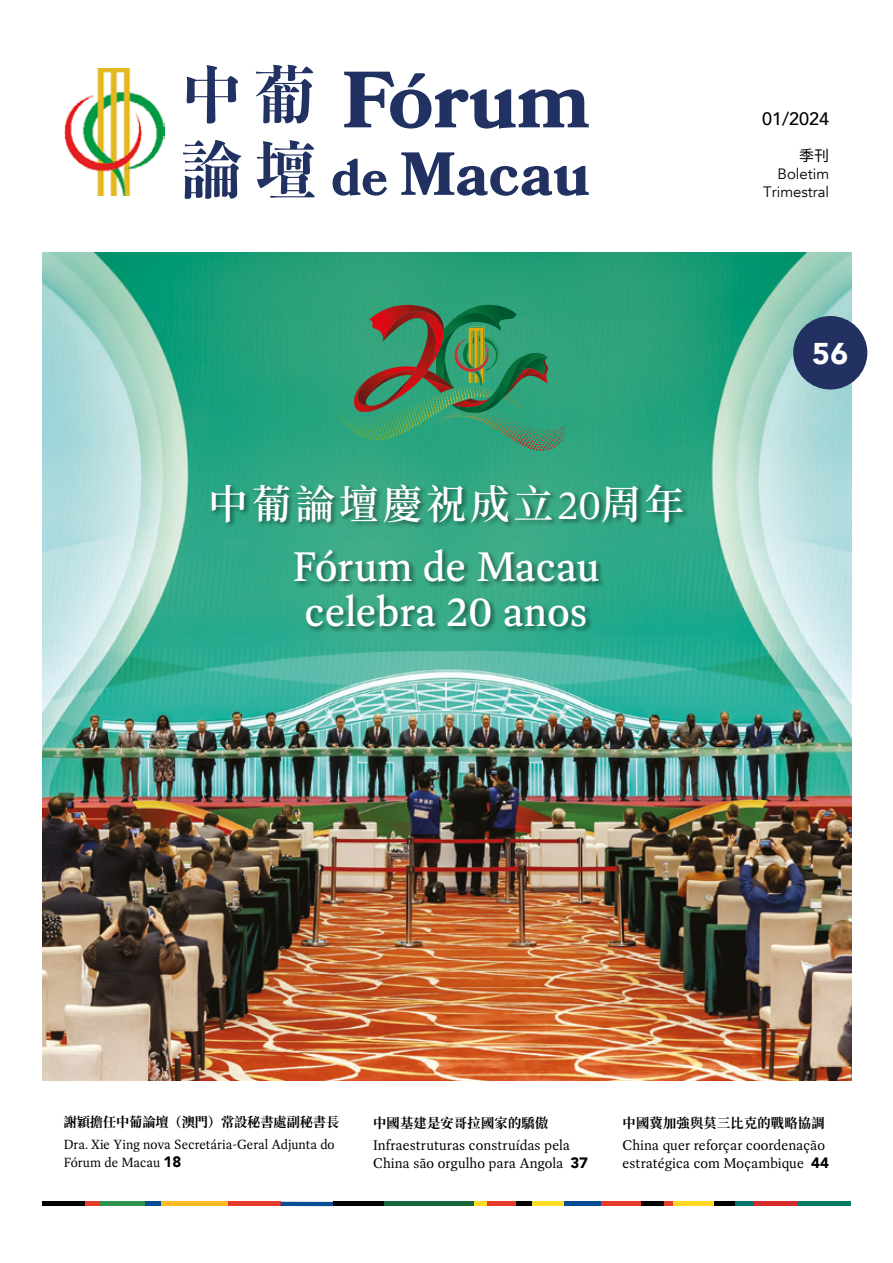
<style>
.page{position:relative;width:893px;height:1263px;background:#fff}
.page>*{position:absolute;margin:0;border:0;box-sizing:border-box;transform-origin:0 0}
.t1{font:500 42px/45px "Dashiell Text";letter-spacing:-.005em;color:#fff}
.t2{font:600 40.5px "Noto Serif CJ Ktc";letter-spacing:.1em;color:#fff}
.t3{font:900 30px "Avenir";color:#fff}
.t4{font:500 18px "Avenir";color:#000}
.t5{font:15px/18px "Avenir";color:#000;text-align:right}
.t6{font:15px "Noto Sans CJ Ktc";color:#000}
.t7{font:14.25px/18px "Dashiell Text";color:#000}
.t8{font:13.5px/18px "Dashiell Text";color:#000}
.t9{font:700 13.5px "Noto Serif CJ Ktc";letter-spacing:.02em;color:#000}
.t10{font:700 13.5px "Noto Serif CJ Ktc";letter-spacing:-.01em;color:#000}
.s1{font-family:"Dashiell Text";font-weight:400}
.s2{font-family:"Avenir";font-weight:900;font-size:15px}
</style>
<div class="page">
<img style="left:42px;top:252px;width:809px;height:828px">
<div style="left:793px;top:316px;width:74px;height:73px;background:#223162;border-radius:50%"></div>
<hr style="left:42px;top:1202px;width:44px;height:4px;background:#000">
<hr style="left:601px;top:1202px;width:40px;height:4px;background:#e63b29">
<hr style="left:86px;top:1202px;width:13px;height:4px;background:#e63b29">
<hr style="left:99px;top:1202px;width:46px;height:4px;background:#31944c">
<hr style="left:564px;top:1202px;width:37px;height:4px;background:#054d95">
<hr style="left:145px;top:1202px;width:17px;height:4px;background:#054d95">
<hr style="left:162px;top:1202px;width:66px;height:4px;background:#fdbb26">
<hr style="left:228px;top:1202px;width:53px;height:4px;background:#e63b29">
<hr style="left:281px;top:1202px;width:52px;height:4px;background:#054d95">
<hr style="left:641px;top:1202px;width:23px;height:4px;background:#000">
<hr style="left:714px;top:1202px;width:21px;height:4px;background:#000">
<hr style="left:735px;top:1202px;width:20px;height:4px;background:#00756c">
<hr style="left:755px;top:1202px;width:43px;height:4px;background:#d72b2c">
<hr style="left:798px;top:1202px;width:53px;height:4px;background:#037c63">
<hr style="left:664px;top:1202px;width:17px;height:4px;background:#e63b29">
<hr style="left:673px;top:1202px;width:41px;height:4px;background:#ffd824">
<div style="left:333px;top:1201px;width:34px;height:5px;background:#000"></div>
<div style="left:367px;top:1201px;width:17px;height:5px;background:#000"></div>
<div style="left:516px;top:1201px;width:17px;height:5px;background:#000"></div>
<div style="left:384px;top:1201px;width:90px;height:5px;background:#14663a"></div>
<div style="left:474px;top:1201px;width:13px;height:5px;background:#ffdd27"></div>
<div style="left:533px;top:1201px;width:31px;height:5px;background:#ffdd27"></div>
<div style="left:487px;top:1201px;width:29px;height:5px;background:#e63b29"></div>
<div style="left:211px;top:483px;width:479px;height:151px;background:#000;opacity:.45"></div>
<svg style="left:336px;top:296px;width:229px;height:155px;background:#3f8e68"></svg>
<svg style="left:333px;top:159px;width:54px;height:37px"></svg>
<svg style="left:401px;top:152px;width:188px;height:44px"></svg>
<img style="left:64px;top:69px;width:101px;height:127px">
<svg style="left:344px;top:72px;width:245px;height:57px"></svg>
<svg style="left:183px;top:140px;width:132px;height:59px"></svg>
<svg style="left:187px;top:65px;width:126px;height:59px"></svg>
<p class="t4" style="left:762px;top:103px;width:69px">01/2024</p>
<p class="t6" style="left:799px;top:147px;width:31px">季刊</p>
<p class="t5" style="left:763px;top:165px;width:68px">Boletim<br>Trimestral</p>
<h2 class="t2" style="left:208px;top:481px;width:478px">中葡論壇慶祝成立<span class="s1">20</span>周年</h2>
<h1 class="t1" style="left:293px;top:544px;width:309px">Fórum de Macau celebra 20 anos</h1>
<h3 class="t3" style="left:812px;top:328px;width:38px">56</h3>
<p class="t10" style="left:64px;top:1115px;width:277px">謝穎擔任中葡論壇（澳門）常設秘書處副秘書長</p>
<p class="t8" style="left:64px;top:1136px;width:272px">Dra. Xie Ying nova Secretária-Geral Adjunta do<br>Fórum de Macau <span class="s2">18</span></p>
<p class="t9" style="left:373px;top:1115px;width:177px">中國基建是安哥拉國家的驕傲</p>
<p class="t7" style="left:373px;top:1137px;width:217px">Infraestruturas construídas pela<br>China são orgulho para Angola <span class="s2">37</span></p>
<p class="t9" style="left:622px;top:1115px;width:204px">中國冀加強與莫三比克的戰略協調</p>
<p class="t7" style="left:622px;top:1137px;width:208px">China quer reforçar coordenação estratégica com Moçambique <span class="s2">44</span></p>
</div>
